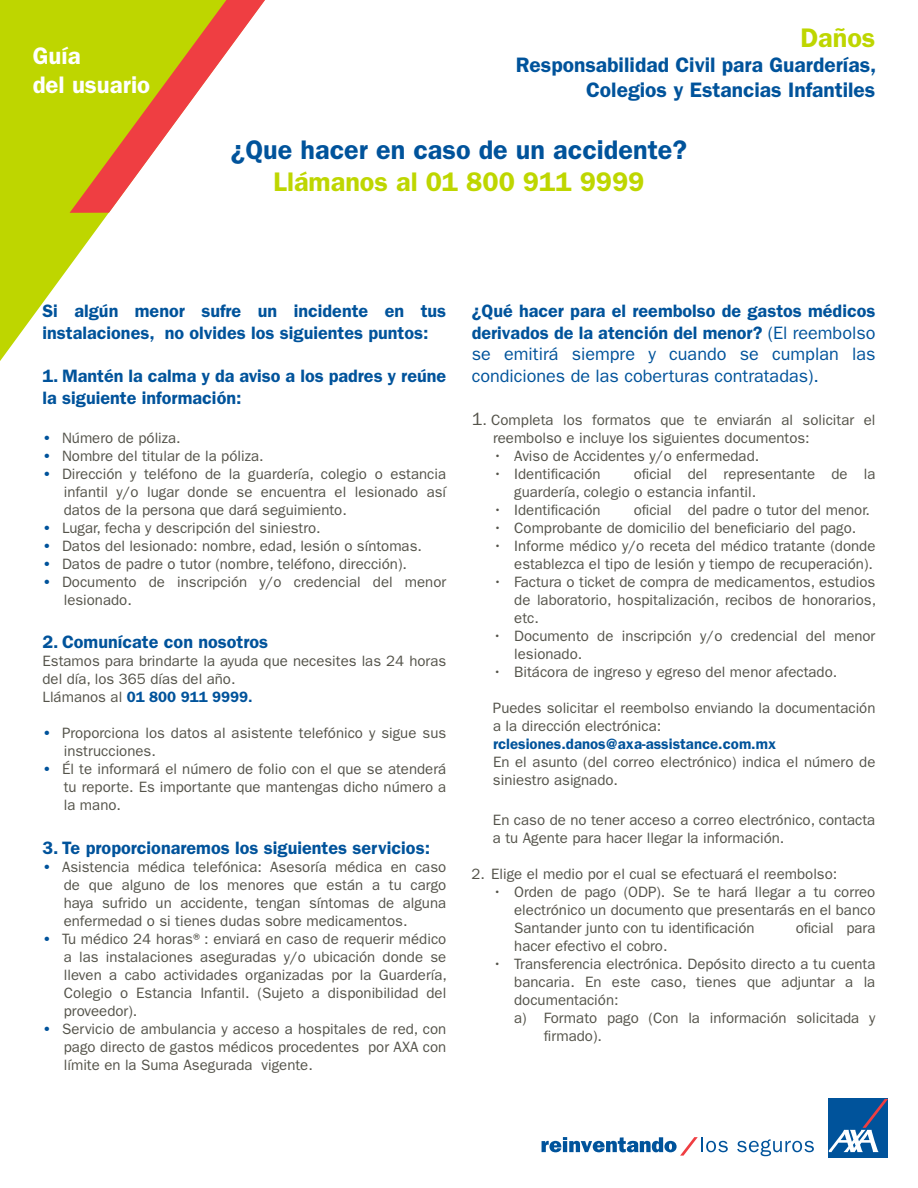
<style>
.page{position:relative;width:918px;height:1188px;background:#fff}
.page>*{position:absolute;margin:0;border:0;box-sizing:border-box;transform-origin:0 0}
.t1{font:600 27px "ITC Franklin Gothic Std";color:#00539b}
.t2{font:600 27px "ITC Franklin Gothic Std";color:#bed600}
.t3{font:600 24px/28.8px "ITC Franklin Gothic Std";color:#fff}
.t4{font:600 21px/25.2px "ITC Franklin Gothic Std";color:#00539b;text-align:right}
.t5{font:600 18px/21.6px "ITC Franklin Gothic Std";color:#00539b}
.t6{font:18px/21.6px "ITC Franklin Gothic Std";color:#00539b;text-align:justify}
.t7{font:15px/18px "ITC Franklin Gothic Std";color:#54534a}
.t8{font:600 15px "ITC Franklin Gothic Std";color:#00539b}
.s1{font-weight:600;color:#00539b}
.s2{font-weight:600}
.s3{font-size:18px}
</style>
<div class="page">
<svg style="left:0;top:0;width:109px;height:361px;fill:#bed600"></svg>
<svg style="left:70px;top:0;width:195px;height:213px"></svg>
<svg style="left:737px;top:1139px;width:77px;height:17px"></svg>
<div style="left:829px;top:1099px;width:59px;height:59px;background:#00539b"></div>
<svg style="left:829px;top:1099px;width:59px;height:53px"></svg>
<svg style="left:542px;top:1137px;width:186px;height:19px"></svg>
<h2 class="t3" style="left:33px;top:42px;width:119px">Guía<br>del usuario</h2>
<h1 class="t2" style="left:800px;top:22px;width:77px">Daños</h1>
<h3 class="t4" style="left:516px;top:52px;width:362px">Responsabilidad Civil para Guarderías,<br>Colegios y Estancias Infantiles</h3>
<h1 class="t1" style="left:231px;top:133px;width:458px">¿Que hacer en caso de un accidente?</h1>
<h1 class="t2" style="left:274px;top:166px;width:372px">Llámanos al 01 800 911 9999</h1>
<p class="t5" style="left:43px;top:300px;width:405px">Si algún menor sufre un incidente en tus instalaciones, no olvides los siguientes puntos:</p>
<p class="t5" style="left:43px;top:365px;width:405px">1. Mantén la calma y da aviso a los padres y reúne la siguiente información:</p>
<p class="t7" style="left:43px;top:429px;width:140px"><span class="s1">•</span> Número de póliza.</p>
<p class="t7" style="left:43px;top:447px;width:223px"><span class="s1">•</span> Nombre del titular de la póliza.</p>
<p class="t7" style="left:64px;top:465px;width:384px;text-align:justify;text-indent:-21px"><span class="s1">•</span> Dirección y teléfono de la guardería, colegio o estancia infantil y/o lugar donde se encuentra el lesionado así datos de la persona que dará seguimiento.</p>
<p class="t7" style="left:43px;top:519px;width:280px"><span class="s1">•</span> Lugar, fecha y descripción del siniestro.</p>
<p class="t7" style="left:43px;top:537px;width:381px"><span class="s1">•</span> Datos del lesionado: nombre, edad, lesión o síntomas.</p>
<p class="t7" style="left:43px;top:555px;width:366px"><span class="s1">•</span> Datos de padre o tutor (nombre, teléfono, dirección).</p>
<p class="t7" style="left:64px;top:573px;width:384px;text-indent:-21px"><span class="s1">•</span> Documento de inscripción y/o credencial del menor lesionado.</p>
<p class="t5" style="left:43px;top:631px;width:227px">2. Comunícate con nosotros</p>
<p class="t7" style="left:43px;top:652px;width:405px">Estamos para brindarte la ayuda que necesites las 24 horas del día, los 365 días del año.<br>Llámanos al <span class="s1">01 800 911 9999.</span></p>
<p class="t7" style="left:64px;top:724px;width:384px;text-indent:-21px"><span class="s1">•</span> Proporciona los datos al asistente telefónico y sigue sus instrucciones.</p>
<p class="t7" style="left:64px;top:760px;width:384px;text-align:justify;text-indent:-21px"><span class="s1">•</span> Él te informará el número de folio con el que se atenderá tu reporte. Es importante que mantengas dicho número a la mano.</p>
<p class="t5" style="left:43px;top:837px;width:389px">3. Te proporcionaremos los siguientes servicios:</p>
<p class="t7" style="left:64px;top:858px;width:384px;text-align:justify;text-indent:-21px"><span class="s1">•</span> Asistencia médica telefónica: Asesoría médica en caso de que alguno de los menores que están a tu cargo haya sufrido un accidente, tengan síntomas de alguna enfermedad o si tienes dudas sobre medicamentos.</p>
<p class="t7" style="left:64px;top:930px;width:385px;text-align:justify;text-indent:-21px"><span class="s1">•</span> Tu médico 24 horas®: enviará en caso de requerir médico a las instalaciones aseguradas y/o ubicación donde se lleven a cabo actividades organizadas por la Guardería, Colegio o Estancia Infantil. (Sujeto a disponibilidad del proveedor).</p>
<p class="t7" style="left:64px;top:1020px;width:384px;text-align:justify;text-indent:-21px"><span class="s1">•</span> Servicio de ambulancia y acceso a hospitales de red, con pago directo de gastos médicos procedentes por AXA con límite en la Suma Asegurada vigente.</p>
<p class="t6" style="left:472px;top:300px;width:405px"><span class="s2">¿Qué hacer para el reembolso de gastos médicos derivados de la atención del menor?</span> (El reembolso se emitirá siempre y cuando se cumplan las condiciones de las coberturas contratadas).</p>
<p class="t7" style="left:493px;top:411px;width:384px;text-indent:-21px"><span class="s3">1</span>. Completa los formatos que te enviarán al solicitar el reembolso e incluye los siguientes documentos:</p>
<p class="t7" style="left:493px;top:447px;width:268px">• Aviso de Accidentes y/o enfermedad.</p>
<p class="t7" style="left:493px;top:465px;width:109px">• Identificación</p>
<p class="t7" style="left:514px;top:465px;width:363px;text-indent:119px">oficial del representante de la guardería, colegio o estancia infantil.</p>
<p class="t7" style="left:493px;top:501px;width:109px">• Identificación</p>
<p class="t7" style="left:634px;top:501px;width:238px">oficial del padre o tutor del menor.</p>
<p class="t7" style="left:493px;top:519px;width:365px">• Comprobante de domicilio del beneficiario del pago.</p>
<p class="t7" style="left:493px;top:537px;width:384px;text-align:right">• Informe médico y/o receta del médico tratante (donde establezca el tipo de lesión y tiempo de recuperación).</p>
<p class="t7" style="left:514px;top:573px;width:363px;text-align:justify;text-indent:-21px">• Factura o ticket de compra de medicamentos, estudios de laboratorio, hospitalización, recibos de honorarios, etc.</p>
<p class="t7" style="left:514px;top:627px;width:363px;text-indent:-21px">• Documento de inscripción y/o credencial del menor lesionado.</p>
<p class="t7" style="left:493px;top:663px;width:346px">• Bitácora de ingreso y egreso del menor afectado.</p>
<p class="t7" style="left:493px;top:699px;width:384px">Puedes solicitar el reembolso enviando la documentación a la dirección electrónica:</p>
<p class="t8" style="left:493px;top:735px;width:285px">rclesiones.danos@axa-assistance.com.mx</p>
<p class="t7" style="left:493px;top:753px;width:384px">En el asunto (del correo electrónico) indica el número de siniestro asignado.</p>
<p class="t7" style="left:493px;top:811px;width:384px">En caso de no tener acceso a correo electrónico, contacta a tu Agente para hacer llegar la información.</p>
<p class="t7" style="left:472px;top:865px;width:367px">2. Elige el medio por el cual se efectuará el reembolso:</p>
<p class="t7" style="left:514px;top:883px;width:363px;text-align:justify;text-indent:-21px">• Orden de pago (ODP). Se te hará llegar a tu correo electrónico un documento que presentarás en el banco Santander junto con tu identificación</p>
<p class="t7" style="left:796px;top:919px;width:81px">oficial para</p>
<p class="t7" style="left:514px;top:937px;width:155px">hacer efectivo el cobro.</p>
<p class="t7" style="left:493px;top:955px;width:384px">• Transferencia electrónica. Depósito directo a tu cuenta</p>
<p class="t7" style="left:514px;top:973px;width:363px">bancaria. En este caso, tienes que adjuntar a la</p>
<p class="t7" style="left:514px;top:991px;width:106px">documentación:</p>
<p class="t7" style="left:514px;top:1009px;width:363px">a) Formato pago (Con la información solicitada y</p>
<p class="t7" style="left:544px;top:1027px;width:60px">firmado).</p>
</div>
